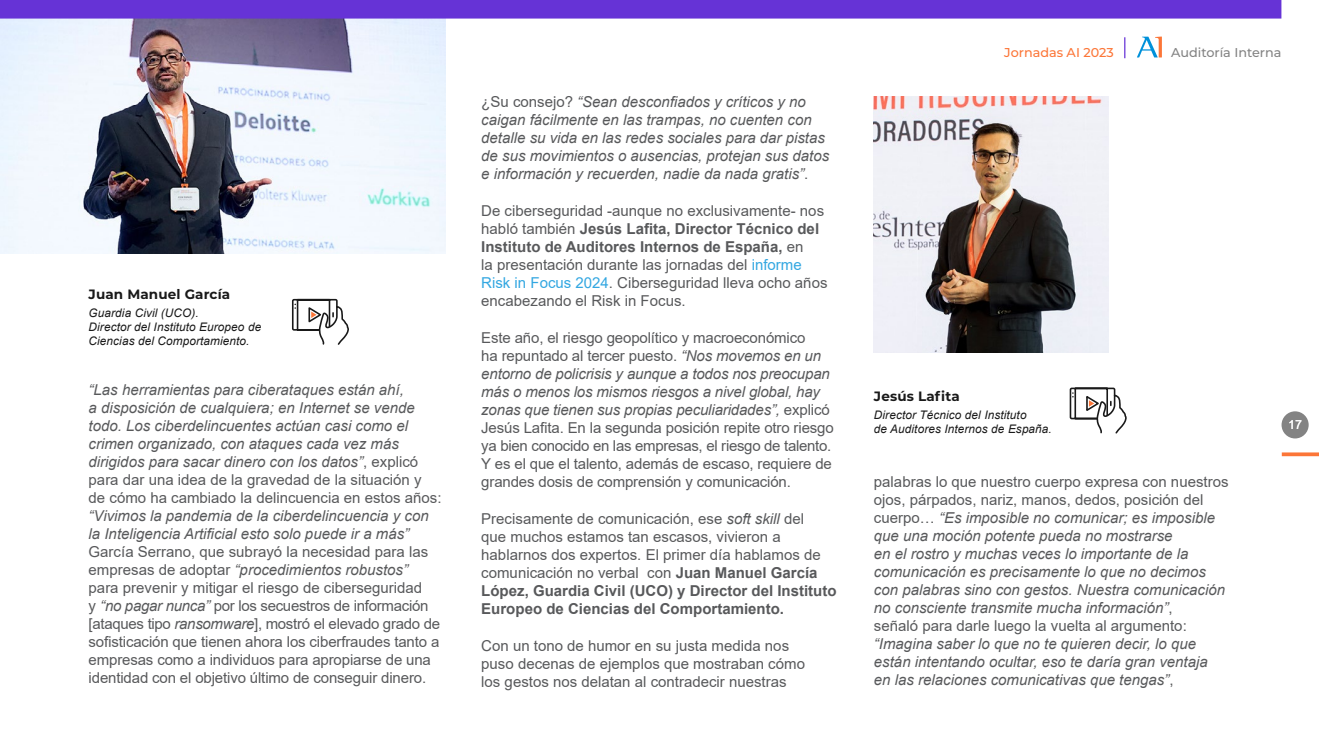
<style>
.page{position:relative;width:1319px;height:745px;background:#fff}
.page>*{position:absolute;margin:0;border:0;box-sizing:border-box;transform-origin:0 0}
.t1{font:15px/18px "Arial";color:#58595b}
.t2{font:italic 15px/18px "Arial";color:#58595b}
.t3{font:700 13.5px "Montserrat";letter-spacing:.01em;color:#191919}
.t4{font:500 12.75px "Montserrat";color:#838383}
.t5{font:500 12.75px "Montserrat";color:#fc7638}
.t6{font:12.5px "Arial";color:#fff}
.t7{font:italic 11.75px/14.1px "Arial";letter-spacing:.01em;color:#191919}
.s1{font-style:normal}
.s2{font-style:italic}
.s3{font-weight:700}
.s4{color:#33a7e1}
</style>
<div class="page">
<div style="left:1281px;top:411px;width:27px;height:27px;background:#838383;border-radius:50%"></div>
<svg style="left:1281px;top:452px;width:37px;height:4px"></svg>
<svg style="left:1137px;top:36px;width:24px;height:21px"></svg>
<img style="left:0;top:19px;width:445px;height:234px">
<div style="left:0;top:0;width:1281px;height:19px;background:#6633d6"></div>
<hr style="left:1123px;top:37px;width:2px;height:21px;background:#6633d6">
<img style="left:873px;top:96px;width:235px;height:256px">
<svg style="left:1069px;top:387px;width:58px;height:47px"></svg>
<svg style="left:291px;top:298px;width:58px;height:47px"></svg>
<p class="t3" style="left:89px;top:284px;width:143px">Juan Manuel García</p>
<p class="t7" style="left:89px;top:305px;width:174px">Guardia Civil (UCO).<br>Director del Instituto Europeo de<br>Ciencias del Comportamiento.</p>
<p class="t2" style="left:89px;top:380px;width:354px">“Las herramientas para ciberataques están ahí,<br>a disposición de cualquiera; en Internet se vende todo. Los ciberdelincuentes actúan casi como el crimen organizado, con ataques cada vez más dirigidos para sacar dinero con los datos”<span class="s1">, explicó para dar una idea de la gravedad de la situación y de cómo ha cambiado la delincuencia en estos años:</span></p>
<p class="t2" style="left:89px;top:506px;width:341px">“Vivimos la pandemia de la ciberdelincuencia y con la Inteligencia Artificial esto solo puede ir a más”</p>
<p class="t1" style="left:89px;top:542px;width:353px">García Serrano, que subrayó la necesidad para las empresas de adoptar <span class="s2">“procedimientos robustos” </span>para prevenir y mitigar el riesgo de ciberseguridad<br>y <span class="s2">“no pagar nunca”</span> por los secuestros de información [ataques tipo <span class="s2">ransomware</span>], mostró el elevado grado de sofisticación que tienen ahora los ciberfraudes tanto a empresas como a individuos para apropiarse de una identidad con el objetivo último de conseguir dinero.</p>
<p class="t2" style="left:481px;top:93px;width:349px"><span class="s1">¿Su consejo?</span> “Sean desconfiados y críticos y no caigan fácilmente en las trampas, no cuenten con detalle su vida en las redes sociales para dar pistas de sus movimientos o ausencias, protejan sus datos e información y recuerden, nadie da nada gratis”<span class="s1">.</span></p>
<p class="t1" style="left:481px;top:201px;width:347px">De ciberseguridad -aunque no exclusivamente- nos habló también <span class="s3">Jesús Lafita, Director Técnico del Instituto de Auditores Internos de España,</span> en<br>la presentación durante las jornadas del <span class="s4">informe Risk in Focus 2024</span>. Ciberseguridad lleva ocho años encabezando el Risk in Focus.</p>
<p class="t1" style="left:481px;top:328px;width:354px">Este año, el riesgo geopolítico y macroeconómico<br>ha repuntado al tercer puesto. <span class="s2">“Nos movemos en un entorno de policrisis y aunque a todos nos preocupan más o menos los mismos riesgos a nivel global, hay zonas que tienen sus propias peculiaridades”,</span> explicó Jesús Lafita. En la segunda posición repite otro riesgo ya bien conocido en las empresas, el riesgo de talento.<br>Y es el que el talento, además de escaso, requiere de grandes dosis de comprensión y comunicación.</p>
<p class="t1" style="left:481px;top:509px;width:357px">Precisamente de comunicación, ese <span class="s2">soft skill</span> del<br>que muchos estamos tan escasos, vivieron a hablarnos dos expertos. El primer día hablamos de comunicación no verbal con <span class="s3">Juan Manuel García López, Guardia Civil (UCO) y Director del Instituto Europeo de Ciencias del Comportamiento.</span></p>
<p class="t1" style="left:481px;top:636px;width:325px">Con un tono de humor en su justa medida nos puso decenas de ejemplos que mostraban cómo los gestos nos delatan al contradecir nuestras</p>
<p class="t5" style="left:1004px;top:44px;width:111px">Jornadas AI 2023</p>
<p class="t4" style="left:1170px;top:44px;width:112px">Auditoría Interna</p>
<p class="t3" style="left:873px;top:386px;width:87px">Jesús Lafita</p>
<p class="t7" style="left:873px;top:407px;width:179px">Director Técnico del Instituto<br>de Auditores Internos de España.</p>
<p class="t2" style="left:873px;top:472px;width:356px"><span class="s1">palabras lo que nuestro cuerpo expresa con nuestros ojos, párpados, nariz, manos, dedos, posición del cuerpo…</span> “Es imposible no comunicar; es imposible que una moción potente pueda no mostrarse<br>en el rostro y muchas veces lo importante de la comunicación es precisamente lo que no decimos con palabras sino con gestos. Nuestra comunicación no consciente transmite mucha información”<span class="s1">,<br>señaló para darle luego la vuelta al argumento:</span></p>
<p class="t2" style="left:873px;top:634px;width:335px">“Imagina saber lo que no te quieren decir, lo que están intentando ocultar, eso te daría gran ventaja en las relaciones comunicativas que tengas”<span class="s1">,</span></p>
<p class="t6" style="left:1287px;top:416px;width:15px">17</p>
</div>
